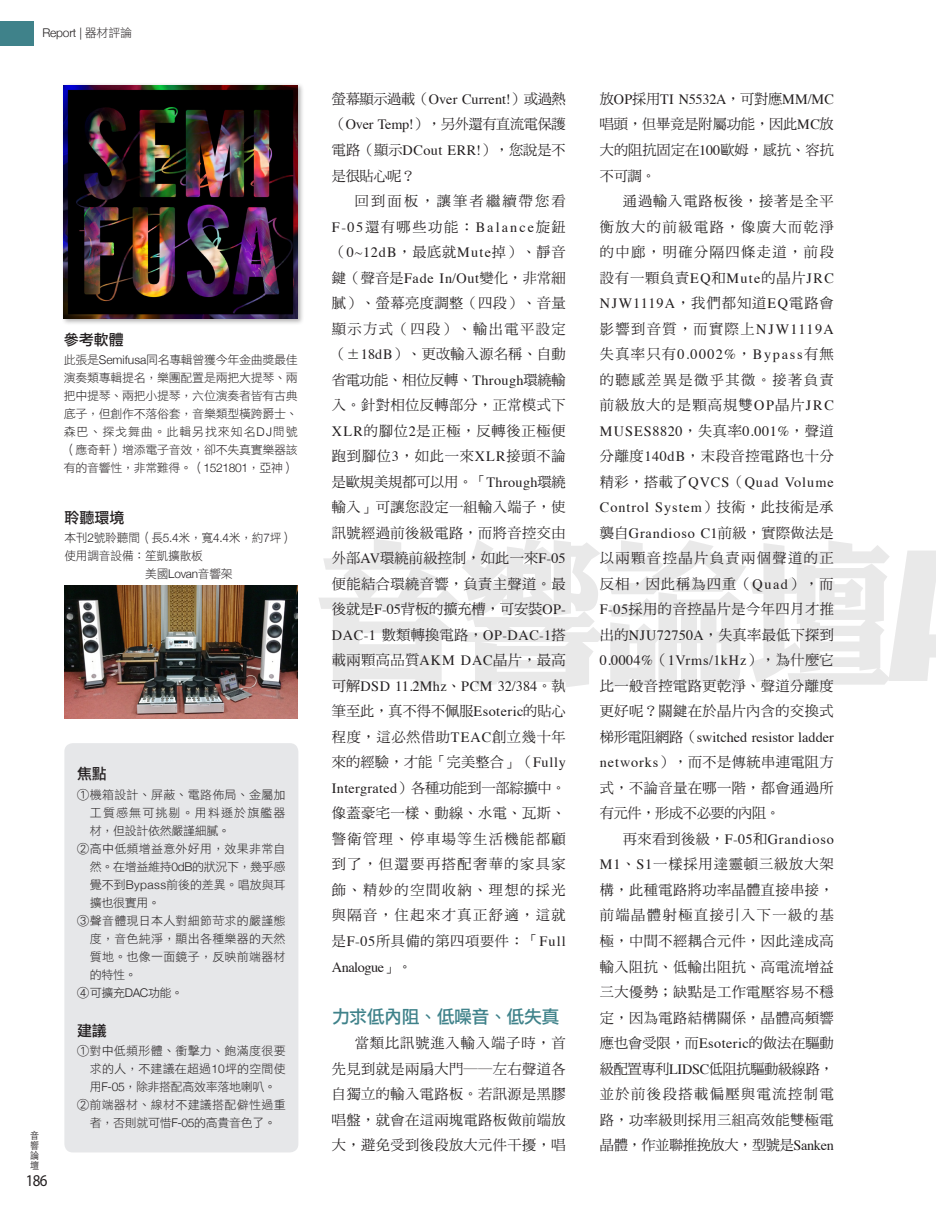
<style>
.page{position:relative;width:936px;height:1212px;background:#fff}
.page>*{position:absolute;margin:0;border:0;box-sizing:border-box;transform-origin:0 0}
.t1{font:157.5px "DF Li King Hei Std W8";color:#231f20;scale:.94 1}
.內標{font:18px "DF Li Hei Std W5";letter-spacing:-.03em;color:#3f828a}
.t2{font:16.5px "Myriad Pro";color:#231f20;scale:.91 1}
.t3{font:15px "DF Li Hei Std W5";color:#231f20}
.內文{font:14.25px/25.5px "DF Ming Std W5";letter-spacing:.025em;color:#231f20;text-align:justify}
.t4{font:12px/18px "DF Li Hei Std W3";letter-spacing:.02em;color:#231f20;text-align:justify}
.t5{font:12px/18px "DF Li Hei Std W3";letter-spacing:-.02em;color:#231f20}
.t6{font:300 12px "Helvetica Neue";letter-spacing:-.02em;color:#231f20}
.t7{font:300 9.9px/10.2px "ST Heiti TC";color:#231f20;text-align:justify;scale:.91 1}
.s1{font-family:"DF Li Hei Std W3";font-weight:400}
.s2{font-family:"Helvetica Neue";font-weight:300}
.s3{font-family:"Times"}
</style>
<div class="page">
<div style="left:64px;top:743px;width:234px;height:409px;background:#e6e7e9;border-radius:9px"></div>
<img style="left:64px;top:586px;width:234px;height:133px">
<div style="left:61px;top:82px;width:243px;height:243px;background:#231f20;opacity:.35"></div>
<img style="left:64px;top:85px;width:234px;height:234px">
<div style="left:0;top:21px;width:33px;height:24px;background:#3f828a"></div>
<p class="t6" style="left:43px;top:23px;width:91px">Report | <span class="s1">器材評論</span></p>
<p class="t3" style="left:64px;top:331px;width:61px">參考軟體</p>
<p class="t4" style="left:64px;top:351px;width:235px">此張是<span class="s2">Semifusa</span>同名專輯曾獲今年金曲獎最佳演奏類專輯提名，樂團配置是兩把大提琴、兩把中提琴、兩把小提琴，六位演奏者皆有古典底子，但創作不落俗套，音樂類型橫跨爵士、森巴、探戈舞曲。此輯另找來知名<span class="s2">DJ</span>問號（應奇軒）增添電子音效，卻不失真實樂器該有的音響性，非常難得。（<span class="s2">1521801</span>，亞神）</p>
<p class="t3" style="left:64px;top:509px;width:61px">聆聽環境</p>
<p class="t4" style="left:64px;top:529px;width:230px">本刊<span class="s2">2</span>號聆聽間（長<span class="s2">5.4</span>米，寬<span class="s2">4.4</span>米，約<span class="s2">7</span>坪）</p>
<p class="t5" style="left:145px;top:547px;width:89px;text-indent:-81px">使用調音設備：笙凱擴散板<br>美國<span class="s2">Lovan</span>音響架</p>
<p class="t7" style="left:30px;top:1129px;width:11px">音響論壇</p>
<p class="t2" style="left:26px;top:1170px;width:25px">186</p>
<p class="t3" style="left:77px;top:766px;width:31px">焦點</p>
<p class="t4" style="left:90px;top:785px;width:197px;text-indent:-13px">①機箱設計、屏蔽、電路佈局、金屬加工質感無可挑剔。用料遜於旗艦器材，但設計依然嚴謹細膩。</p>
<p class="t4" style="left:90px;top:839px;width:197px;text-indent:-13px">②高中低頻增益意外好用，效果非常自然。在增益維持<span class="s2">0dB</span>的狀況下，幾乎感覺不到<span class="s2">Bypass</span>前後的差異。唱放與耳擴也很實用。</p>
<p class="t4" style="left:90px;top:911px;width:197px;text-indent:-13px">③聲音體現日本人對細節苛求的嚴謹態度，音色純淨，顯出各種樂器的天然質地。也像一面鏡子，反映前端器材的特性。</p>
<p class="t4" style="left:77px;top:983px;width:108px">④可擴充<span class="s2">DAC</span>功能。</p>
<p class="t3" style="left:77px;top:1022px;width:31px">建議</p>
<p class="t4" style="left:90px;top:1042px;width:197px;text-indent:-13px">①對中低頻形體、衝擊力、飽滿度很要求的人，不建議在超過<span class="s2">10</span>坪的空間使用<span class="s2">F-05</span>，除非搭配高效率落地喇叭。</p>
<p class="t4" style="left:77px;top:1096px;width:210px;text-align:center">②前端器材、線材不建議搭配僻性過重者，否則就可惜<span class="s2">F-05</span>的高貴音色了。</p>
<p class="內文" style="left:600px;top:86px;width:235px">放<span class="s3">OP</span>採用<span class="s3">TI N5532A</span>，可對應<span class="s3">MM/MC</span>唱頭，但畢竟是附屬功能，因此<span class="s3">MC</span>放大的阻抗固定在<span class="s3">100</span>歐姆，感抗、容抗不可調。</p>
<p class="內文" style="left:600px;top:188px;width:235px;text-indent:23px">通過輸入電路板後，接著是全平衡放大的前級電路，像廣大而乾淨的中廊，明確分隔四條走道，前段設有一顆負責<span class="s3">EQ</span>和<span class="s3">Mute</span>的晶片<span class="s3">JRC NJW1119A</span>，我們都知道<span class="s3">EQ</span>電路會影響到音質，而實際上<span class="s3">NJW1119A</span>失真率只有<span class="s3">0.0002%</span>，<span class="s3">Bypass</span>有無的聽感差異是微乎其微。接著負責前級放大的是顆高規雙<span class="s3">OP</span>晶片<span class="s3">JRC MUSES8820</span>，失真率<span class="s3">0.001%</span>，聲道分離度<span class="s3">140dB</span>，末段音控電路也十分精彩，搭載了<span class="s3">QVCS</span>（<span class="s3">Quad Volume Control System</span>）技術，此技術是承襲自<span class="s3">Grandioso C1</span>前級，實際做法是以兩顆音控晶片負責兩個聲道的正反相，因此稱為四重（<span class="s3">Quad</span>），而<span class="s3">F-05</span>採用的音控晶片是今年四月才推出的<span class="s3">NJU72750A</span>，失真率最低下探到<span class="s3">0.0004%</span>（<span class="s3">1Vrms/1kHz</span>），為什麼它比一般音控電路更乾淨、聲道分離度更好呢？關鍵在於晶片內含的交換式梯形電阻網路（<span class="s3">switched resistor ladder networks</span>），而不是傳統串連電阻方式，不論音量在哪一階，都會通過所有元件，形成不必要的內阻。</p>
<p class="內文" style="left:600px;top:826px;width:235px;text-indent:23px">再來看到後級，<span class="s3">F-05</span>和<span class="s3">Grandioso M1</span>、<span class="s3">S1</span>一樣採用達靈頓三級放大架構，此種電路將功率晶體直接串接，前端晶體射極直接引入下一級的基極，中間不經耦合元件，因此達成高輸入阻抗、低輸出阻抗、高電流增益三大優勢；缺點是工作電壓容易不穩定，因為電路結構關係，晶體高頻響應也會受限，而<span class="s3">Esoteric</span>的做法在驅動級配置專利<span class="s3">LIDSC</span>低阻抗驅動級線路，並於前後段搭載偏壓與電流控制電路，功率級則採用三組高效能雙極電晶體，作並聯推挽放大，型號是<span class="s3">Sanken</span></p>
<p class="內文" style="left:332px;top:86px;width:235px">螢幕顯示過載（<span class="s3">Over Current!</span>）或過熱（<span class="s3">Over Temp!</span>），另外還有直流電保護電路（顯示<span class="s3">DCout ERR!</span>），您說是不是很貼心呢？</p>
<p class="內文" style="left:332px;top:188px;width:235px;text-indent:23px">回到面板，讓筆者繼續帶您看<span class="s3">F-05</span>還有哪些功能：<span class="s3">Balance</span>旋鈕（<span class="s3">0~12dB</span>，最底就<span class="s3">Mute</span>掉）、靜音鍵（聲音是<span class="s3">Fade In/Out</span>變化，非常細膩）、螢幕亮度調整（四段）、音量顯示方式（四段）、輸出電平設定（±<span class="s3">18dB</span>）、更改輸入源名稱、自動省電功能、相位反轉、<span class="s3">Through</span>環繞輸入。針對相位反轉部分，正常模式下<span class="s3">XLR</span>的腳位<span class="s3">2</span>是正極，反轉後正極便跑到腳位<span class="s3">3</span>，如此一來<span class="s3">XLR</span>接頭不論是歐規美規都可以用。「<span class="s3">Through</span>環繞輸入」可讓您設定一組輸入端子，使訊號經過前後級電路，而將音控交由外部<span class="s3">AV</span>環繞前級控制，如此一來<span class="s3">F-05</span>便能結合環繞音響，負責主聲道。最後就是<span class="s3">F-05</span>背板的擴充槽，可安裝<span class="s3">OP-DAC-1</span> 數類轉換電路，<span class="s3">OP-DAC-1</span>搭載兩顆高品質<span class="s3">AKM DAC</span>晶片，最高可解<span class="s3">DSD 11.2Mhz</span>、<span class="s3">PCM 32/384</span>。執筆至此，真不得不佩服<span class="s3">Esoteric</span>的貼心程度，這必然借助<span class="s3">TEAC</span>創立幾十年來的經驗，才能「完美整合」（<span class="s3">Fully Intergrated</span>）各種功能到一部綜擴中。像蓋豪宅一樣、動線、水電、瓦斯、警衛管理、停車場等生活機能都顧到了，但還要再搭配奢華的家具家飾、精妙的空間收納、理想的採光與隔音，住起來才真正舒適，這就是<span class="s3">F-05</span>所具備的第四項要件：「<span class="s3">Full Analogue</span>」。</p>
<p class="內標" style="left:332px;top:1006px;width:229px">力求低內阻、低噪音、低失真</p>
<p class="內文" style="left:332px;top:1030px;width:235px;text-indent:23px">當類比訊號進入輸入端子時，首先見到就是兩扇大門──左右聲道各自獨立的輸入電路板。若訊源是黑膠唱盤，就會在這兩塊電路板做前端放大，避免受到後段放大元件干擾，唱</p>
<h1 class="t1" style="left:314px;top:529px;width:617px">音響論壇</h1>
</div>
